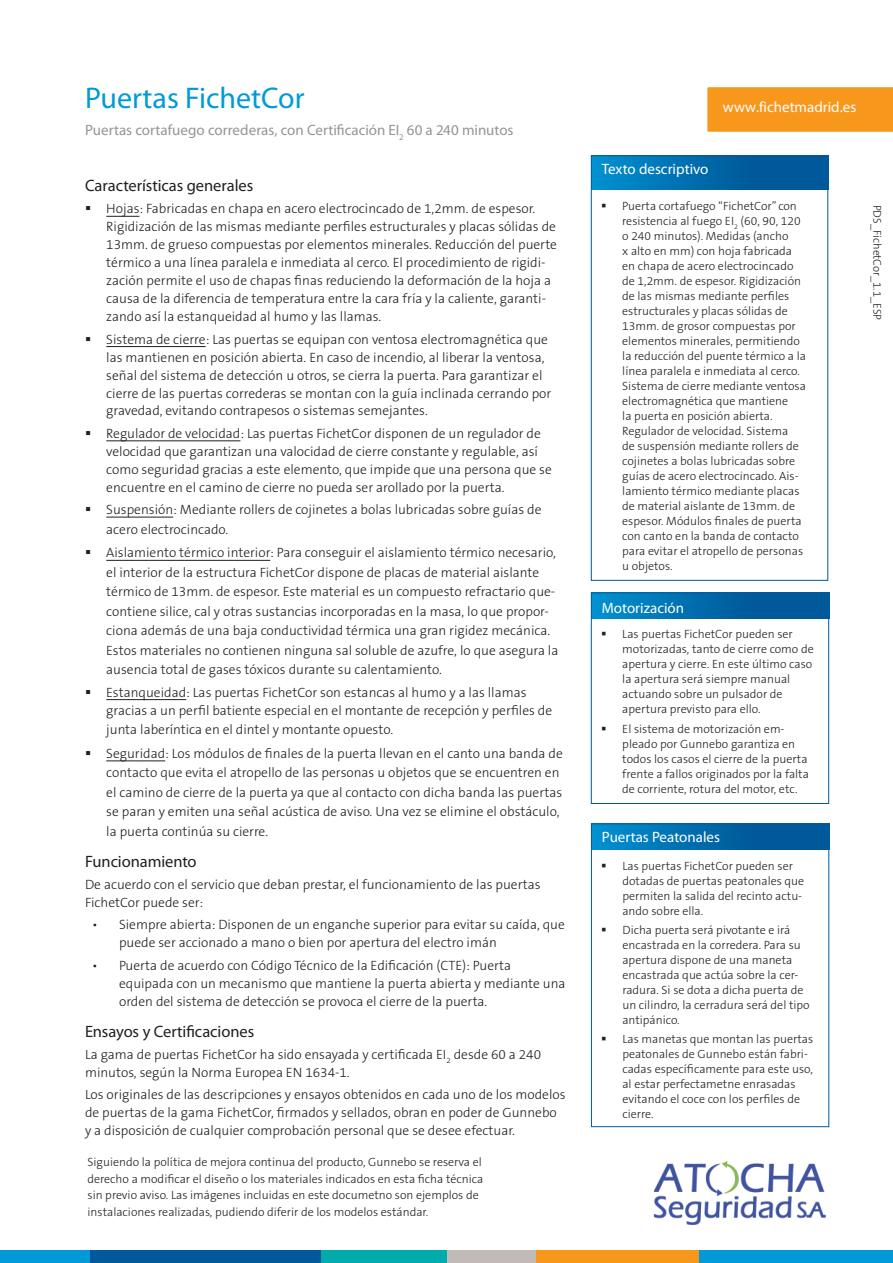
<style>
.page{position:relative;width:893px;height:1263px;background:#fff}
.page>*{position:absolute;margin:0;border:0;box-sizing:border-box;transform-origin:0 0}
.t1{font:30px "Myriad Pro";color:#009ad9}
.t2{font:16.5px "Myriad Pro";letter-spacing:-.005em;color:#231f20}
.t3{font:15px "Myriad Pro";color:#fff}
.t4{font:15px "Myriad Pro";color:#939598}
.t5{font:300 13.5px/18px "The Sans B3";color:#231f20}
.t6{font:300 12px/15px "The Sans B3";color:#231f20}
.t7{font:300 11.25px "The Sans B3";color:#231f20}
</style>
<div class="page">
<div style="left:707px;top:87px;width:186px;height:45px;background:#f7981d"></div>
<div style="left:0;top:1250px;width:90px;height:13px;background:#009ad9"></div>
<div style="left:90px;top:1250px;width:232px;height:13px;background:#00599b"></div>
<div style="left:321px;top:1250px;width:127px;height:13px;background:#00abac"></div>
<div style="left:447px;top:1250px;width:91px;height:13px;background:#c2bab7"></div>
<div style="left:537px;top:1250px;width:164px;height:13px;background:#f7981d"></div>
<div style="left:700px;top:1250px;width:193px;height:13px;background:#009ad9"></div>
<hr style="left:106px;top:216px;width:33px;height:1px;background:#231f20">
<hr style="left:106px;top:346px;width:100px;height:1px;background:#231f20">
<hr style="left:106px;top:440px;width:134px;height:1px;background:#231f20">
<hr style="left:106px;top:517px;width:67px;height:1px;background:#231f20">
<hr style="left:106px;top:560px;width:164px;height:1px;background:#231f20">
<hr style="left:106px;top:699px;width:80px;height:1px;background:#231f20">
<hr style="left:106px;top:760px;width:59px;height:1px;background:#231f20">
<div style="left:591px;top:593px;width:238px;height:25px;background:linear-gradient(to right,#008bcb,#004c8f)"></div>
<div style="left:591px;top:593px;width:238px;height:211px;border:1px solid #00599b"></div>
<div style="left:591px;top:156px;width:237px;height:34px;background:linear-gradient(to right,#008bcb,#004c8f)"></div>
<div style="left:591px;top:156px;width:237px;height:425px;border:1px solid #00599b"></div>
<div style="left:591px;top:824px;width:238px;height:25px;background:linear-gradient(to right,#008bcb,#004c8f)"></div>
<div style="left:591px;top:824px;width:238px;height:303px;border:1px solid #00599b"></div>
<img style="left:653px;top:1161px;width:173px;height:64px">
<h1 class="t1" style="left:85px;top:79px;width:221px">Puertas FichetCor</h1>
<p class="t4" style="left:85px;top:120px;width:430px">Puertas cortafuego correderas, con Certificación EI<sub>2</sub> 60 a 240 minutos</p>
<p class="t2" style="left:85px;top:175px;width:170px">Características generales</p>
<p class="t5" style="left:106px;top:200px;width:452px">Hojas: Fabricadas en chapa en acero electrocincado de 1,2mm. de espesor.<br>Rigidización de las mismas mediante perfiles estructurales y placas sólidas de 13mm. de grueso compuestas por elementos minerales. Reducción del puerte térmico a una línea paralela e inmediata al cerco. El procedimiento de rigidi&shy;zación permite el uso de chapas finas reduciendo la deformación de la hoja a causa de la diferencia de temperatura entre la cara fría y la caliente, garanti&shy;zando así la estanqueidad al humo y las llamas.</p>
<p class="t5" style="left:106px;top:331px;width:446px">Sistema de cierre: Las puertas se equipan con ventosa electromagnética que las mantienen en posición abierta. En caso de incendio, al liberar la ventosa, señal del sistema de detección u otros, se cierra la puerta. Para garantizar el cierre de las puertas correderas se montan con la guía inclinada cerrando por gravedad, evitando contrapesos o sistemas semejantes.</p>
<p class="t5" style="left:106px;top:425px;width:447px">Regulador de velocidad: Las puertas FichetCor disponen de un regulador de velocidad que garantizan una valocidad de cierre constante y regulable, así como seguridad gracias a este elemento, que impide que una persona que se encuentre en el camino de cierre no pueda ser arollado por la puerta.</p>
<p class="t5" style="left:106px;top:500px;width:437px;line-height:19.5px">Suspensión: Mediante rollers de cojinetes a bolas lubricadas sobre guías de acero electrocincado.</p>
<p class="t5" style="left:106px;top:544px;width:454px;line-height:19.5px">Aislamiento térmico interior: Para conseguir el aislamiento térmico necesario, el interior de la estructura FichetCor dispone de placas de material aislante térmico de 13mm. de espesor. Este material es un compuesto refractario que&shy;contiene silice, cal y otras sustancias incorporadas en la masa, lo que propor&shy;ciona además de una baja conductividad térmica una gran rigidez mecánica.<br>Estos materiales no contienen ninguna sal soluble de azufre, lo que asegura la ausencia total de gases tóxicos durante su calentamiento.</p>
<p class="t5" style="left:106px;top:684px;width:447px">Estanqueidad: Las puertas FichetCor son estancas al humo y a las llamas gracias a un perfil batiente especial en el montante de recepción y perfiles de</p>
<p class="t5" style="left:106px;top:718px;width:458px;line-height:23.7px">junta laberíntica en el dintel y montante opuesto.<br>Seguridad: Los módulos de finales de la puerta llevan en el canto una banda de</p>
<p class="t5" style="left:106px;top:764px;width:457px;line-height:19.5px">contacto que evita el atropello de las personas u objetos que se encuentren en el camino de cierre de la puerta ya que al contacto con dicha banda las puertas se paran y emiten una señal acústica de aviso. Una vez se elimine el obstáculo, la puerta continúa su cierre.</p>
<p class="t2" style="left:85px;top:851px;width:113px">Funcionamiento</p>
<p class="t5" style="left:85px;top:876px;width:457px">De acuerdo con el servicio que deban prestar, el funcionamiento de las puertas<br>FichetCor puede ser:</p>
<p class="t5" style="left:119px;top:916px;width:447px;text-indent:-27px">• Siempre abierta: Disponen de un enganche superior para evitar su caída, que puede ser accionado a mano o bien por apertura del electro imán</p>
<p class="t5" style="left:119px;top:957px;width:448px;text-indent:-27px">• Puerta de acuerdo con Código Técnico de la Edificación (CTE): Puerta equipada con un mecanismo que mantiene la puerta abierta y mediante una orden del sistema de detección se provoca el cierre de la puerta.</p>
<p class="t2" style="left:85px;top:1021px;width:171px">Ensayos y Certificaciones</p>
<p class="t5" style="left:85px;top:1046px;width:458px">La gama de puertas FichetCor ha sido ensayada y certificada EI<sub>2</sub> desde 60 a 240 minutos, según la Norma Europea EN 1634-1.</p>
<p class="t5" style="left:85px;top:1086px;width:482px">Los originales de las descripciones y ensayos obtenidos en cada uno de los modelos de puertas de la gama FichetCor, firmados y sellados, obran en poder de Gunnebo y a disposición de cualquier comprobación personal que se desee efectuar.</p>
<p class="t6" style="left:88px;top:1154px;width:397px;line-height:16.5px">Siguiendo la política de mejora continua del producto, Gunnebo se reserva el derecho a modificar el diseño o los materiales indicados en esta ficha técnica sin previo aviso. Las imágenes incluidas en este documetno son ejemplos de instalaciones realizadas, pudiendo diferir de los modelos estándar.</p>
<p class="t3" style="left:723px;top:97px;width:135px">www.fichetmadrid.es</p>
<p class="t3" style="left:602px;top:159px;width:108px">Texto descriptivo</p>
<p class="t6" style="left:622px;top:199px;width:185px">Puerta cortafuego “FichetCor” con resistencia al fuego EI<sub>2</sub> (60, 90, 120 o 240 minutos). Medidas (ancho<br>x alto en mm) con hoja fabricada en chapa de acero electrocincado de 1,2mm. de espesor. Rigidización de las mismas mediante perfiles estructurales y placas sólidas de<br>13mm. de grosor compuestas por elementos minerales, permitiendo la reducción del puente térmico a la línea paralela e inmediata al cerco.<br>Sistema de cierre mediante ventosa electromagnética que mantiene<br>la puerta en posición abierta.<br>Regulador de velocidad. Sistema<br>de suspensión mediante rollers de cojinetes a bolas lubricadas sobre guías de acero electrocincado. Ais&shy;lamiento térmico mediante placas de material aislante de 13mm. de espesor. Módulos finales de puerta con canto en la banda de contacto para evitar el atropello de personas u objetos.</p>
<p class="t3" style="left:602px;top:599px;width:84px">Motorización</p>
<p class="t6" style="left:622px;top:628px;width:193px">Las puertas FichetCor pueden ser motorizadas, tanto de cierre como de apertura y cierre. En este último caso la apertura será siempre manual actuando sobre un pulsador de apertura previsto para ello.</p>
<p class="t6" style="left:622px;top:722px;width:188px">El sistema de motorización em&shy;pleado por Gunnebo garantiza en todos los casos el cierre de la puerta frente a fallos originados por la falta de corriente, rotura del motor, etc.</p>
<p class="t3" style="left:602px;top:828px;width:120px">Puertas Peatonales</p>
<p class="t6" style="left:622px;top:859px;width:183px">Las puertas FichetCor pueden ser dotadas de puertas peatonales que permiten la salida del recinto actu&shy;ando sobre ella.</p>
<p class="t6" style="left:622px;top:923px;width:189px">Dicha puerta será pivotante e irá encastrada en la corredera. Para su apertura dispone de una maneta encastrada que actúa sobre la cer&shy;radura. Si se dota a dicha puerta de un cilindro, la cerradura será del tipo antipánico.</p>
<p class="t6" style="left:622px;top:1032px;width:192px">Las manetas que montan las puertas peatonales de Gunnebo están fabri&shy;cadas específicamente para este uso, al estar perfectametne enrasadas evitando el coce con los perfiles de cierre.</p>
<p class="t7" style="left:883px;top:205px;width:117px;rotate:90deg">PDS_FichetCor_1.1_ESP</p>
</div>
